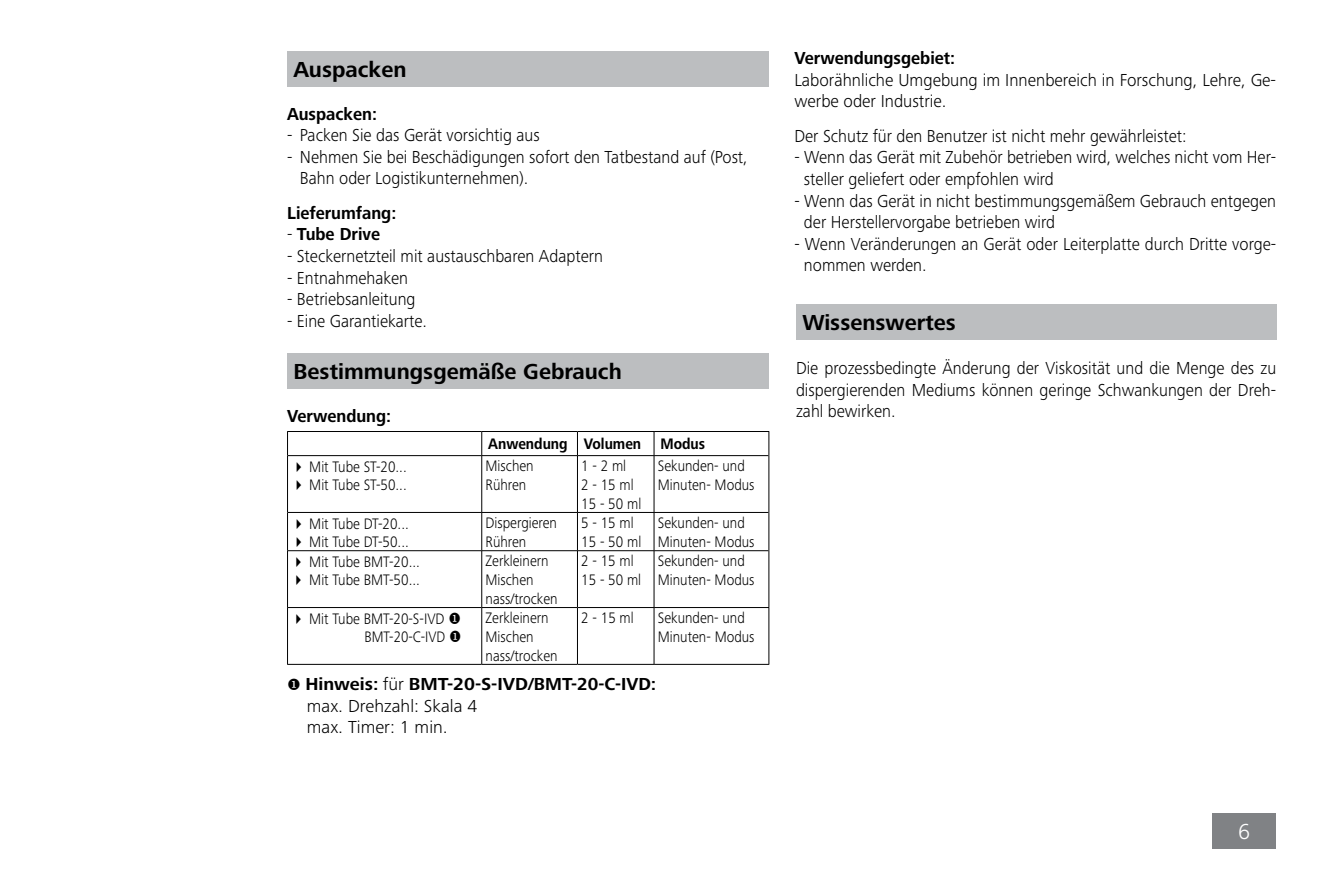
<style>
.page{position:relative;width:1340px;height:890px;background:#fff}
.page>*{position:absolute;margin:0;border:0;box-sizing:border-box;transform-origin:0 0}
.t1{font:700 22.5px "Frutiger Next IKA";color:#000}
.t2{font:300 22.5px "Frutiger Next IKA";color:#fff}
.t3{font:300 18px/21.6px "Frutiger Next IKA";color:#000;scale:.94 1}
.t4{font:300 18px/21.6px "Frutiger Next IKA";color:#000}
.t5{font:700 18px "Frutiger Next IKA";color:#000;scale:.94 1}
.t6{font:300 15.75px/18.9px "Frutiger Next IKA";color:#000;scale:.9 1}
.t7{font:700 15.75px "Frutiger Next IKA";color:#000;scale:.9 1}
.s1{font-weight:300}
.s2{font-weight:700}
</style>
<div class="page">
<div style="left:1212px;top:813px;width:64px;height:35px;background:#808285"></div>
<div style="left:287px;top:51px;width:482px;height:35px;background:#bcbec0"></div>
<div style="left:287px;top:354px;width:482px;height:35px;background:#bcbec0"></div>
<svg style="left:287px;top:432px;width:1px;height:23px"></svg>
<hr style="left:287px;top:431px;width:195px;height:1px;background:#000">
<svg style="left:481px;top:432px;width:1px;height:23px"></svg>
<hr style="left:482px;top:431px;width:95px;height:1px;background:#000">
<svg style="left:577px;top:432px;width:1px;height:23px"></svg>
<hr style="left:577px;top:431px;width:77px;height:1px;background:#000">
<svg style="left:653px;top:432px;width:1px;height:23px"></svg>
<svg style="left:768px;top:432px;width:1px;height:23px"></svg>
<hr style="left:654px;top:431px;width:115px;height:1px;background:#000">
<hr style="left:287px;top:455px;width:1px;height:57px;background:#000">
<hr style="left:288px;top:455px;width:194px;height:1px;background:#000">
<hr style="left:481px;top:456px;width:1px;height:56px;background:#000">
<hr style="left:482px;top:455px;width:95px;height:1px;background:#000">
<hr style="left:577px;top:456px;width:1px;height:56px;background:#000">
<hr style="left:577px;top:455px;width:77px;height:1px;background:#000">
<hr style="left:653px;top:456px;width:1px;height:56px;background:#000">
<hr style="left:768px;top:455px;width:1px;height:57px;background:#000">
<hr style="left:654px;top:455px;width:114px;height:1px;background:#000">
<hr style="left:287px;top:512px;width:1px;height:39px;background:#000">
<hr style="left:288px;top:512px;width:194px;height:1px;background:#000">
<hr style="left:481px;top:512px;width:1px;height:38px;background:#000">
<hr style="left:482px;top:512px;width:95px;height:1px;background:#000">
<hr style="left:577px;top:512px;width:1px;height:38px;background:#000">
<hr style="left:577px;top:512px;width:77px;height:1px;background:#000">
<hr style="left:653px;top:512px;width:1px;height:38px;background:#000">
<hr style="left:768px;top:512px;width:1px;height:39px;background:#000">
<hr style="left:654px;top:512px;width:114px;height:1px;background:#000">
<hr style="left:287px;top:551px;width:1px;height:56px;background:#000">
<hr style="left:287px;top:608px;width:1px;height:56px;background:#000">
<hr style="left:288px;top:550px;width:194px;height:1px;background:#000">
<hr style="left:287px;top:607px;width:195px;height:1px;background:#000">
<hr style="left:287px;top:664px;width:195px;height:1px;background:#000">
<hr style="left:481px;top:551px;width:1px;height:56px;background:#000">
<hr style="left:481px;top:608px;width:1px;height:56px;background:#000">
<hr style="left:482px;top:550px;width:95px;height:1px;background:#000">
<hr style="left:482px;top:607px;width:95px;height:1px;background:#000">
<hr style="left:482px;top:664px;width:95px;height:1px;background:#000">
<hr style="left:577px;top:551px;width:1px;height:56px;background:#000">
<hr style="left:577px;top:608px;width:1px;height:56px;background:#000">
<hr style="left:577px;top:550px;width:77px;height:1px;background:#000">
<hr style="left:577px;top:607px;width:77px;height:1px;background:#000">
<hr style="left:577px;top:664px;width:77px;height:1px;background:#000">
<hr style="left:653px;top:551px;width:1px;height:56px;background:#000">
<hr style="left:653px;top:608px;width:1px;height:56px;background:#000">
<hr style="left:768px;top:551px;width:1px;height:56px;background:#000">
<hr style="left:768px;top:608px;width:1px;height:56px;background:#000">
<hr style="left:654px;top:550px;width:114px;height:1px;background:#000">
<hr style="left:654px;top:607px;width:115px;height:1px;background:#000">
<hr style="left:654px;top:664px;width:115px;height:1px;background:#000">
<div style="left:796px;top:304px;width:480px;height:35px;background:#bcbec0"></div>
<p class="t1" style="left:293px;top:57px;width:114px">Auspacken</p>
<p class="t5" style="left:287px;top:103px;width:97px">Auspacken:</p>
<p class="t3" style="left:287px;top:124px;width:270px">- Packen Sie das Gerät vorsichtig aus</p>
<p class="t3" style="left:300px;top:146px;width:478px;text-indent:-13px">- Nehmen Sie bei Beschädigungen sofort den Tatbestand auf (Post,<br>Bahn oder Logistikunternehmen).</p>
<p class="t5" style="left:287px;top:202px;width:118px">Lieferumfang:</p>
<p class="t5" style="left:287px;top:224px;width:100px"><span class="s1">-</span> Tube Drive</p>
<p class="t3" style="left:287px;top:245px;width:337px">- Steckernetzteil mit austauschbaren Adaptern</p>
<p class="t3" style="left:287px;top:267px;width:130px">- Entnahmehaken</p>
<p class="t3" style="left:287px;top:288px;width:138px">- Betriebsanleitung</p>
<p class="t3" style="left:287px;top:310px;width:150px">- Eine Garantiekarte.</p>
<p class="t1" style="left:293px;top:359px;width:330px">Bestimmungsgemäße Gebrauch</p>
<p class="t5" style="left:287px;top:406px;width:112px">Verwendung:</p>
<p class="t7" style="left:488px;top:435px;width:242px">Anwendung Volumen Modus</p>
<p class="t6" style="left:291px;top:457px;width:130px">✔ Mit Tube ST-20...</p>
<p class="t6" style="left:291px;top:475px;width:130px">✔ Mit Tube ST-50...</p>
<p class="t6" style="left:485px;top:456px;width:55px">Mischen<br>Rühren</p>
<p class="t6" style="left:581px;top:456px;width:68px">1 - 2 ml<br>2 - 15 ml<br>15 - 50 ml</p>
<p class="t6" style="left:658px;top:456px;width:109px">Sekunden- und<br>Minuten- Modus</p>
<p class="t6" style="left:291px;top:514px;width:132px">✔ Mit Tube DT-20...</p>
<p class="t6" style="left:291px;top:532px;width:132px">✔ Mit Tube DT-50...</p>
<p class="t6" style="left:291px;top:552px;width:144px">✔ Mit Tube BMT-20...</p>
<p class="t6" style="left:291px;top:570px;width:144px">✔ Mit Tube BMT-50...</p>
<p class="t6" style="left:485px;top:513px;width:81px">Dispergieren<br>Rühren</p>
<p class="t6" style="left:581px;top:513px;width:68px">5 - 15 ml<br>15 - 50 ml</p>
<p class="t6" style="left:658px;top:513px;width:109px">Sekunden- und<br>Minuten- Modus</p>
<p class="t6" style="left:485px;top:551px;width:82px">Zerkleinern<br>Mischen nass/trocken</p>
<p class="t6" style="left:581px;top:551px;width:68px">2 - 15 ml<br>15 - 50 ml</p>
<p class="t6" style="left:658px;top:551px;width:109px">Sekunden- und<br>Minuten- Modus</p>
<p class="t6" style="left:291px;top:610px;width:190px;line-height:18px;text-align:right">✔ Mit Tube BMT-20-S-IVD ◆<br>BMT-20-C-IVD ◆</p>
<p class="t6" style="left:485px;top:608px;width:82px">Zerkleinern<br>Mischen nass/trocken</p>
<p class="t6" style="left:581px;top:608px;width:60px">2 - 15 ml</p>
<p class="t6" style="left:658px;top:608px;width:109px">Sekunden- und<br>Minuten- Modus</p>
<p class="t4" style="left:307px;top:673px;width:351px;text-indent:-20px">◆ <span class="s2">Hinweis:</span> für <span class="s2">BMT-20-S-IVD/BMT-20-C-IVD: </span>max. Drehzahl: Skala 4<br>max. Timer: 1 min.</p>
<p class="t5" style="left:794px;top:48px;width:173px">Verwendungsgebiet:</p>
<p class="t4" style="left:794px;top:69px;width:483px">Laborähnliche Umgebung im Innenbereich in Forschung, Lehre, Ge&shy;werbe oder Industrie.</p>
<p class="t3" style="left:794px;top:125px;width:419px">Der Schutz für den Benutzer ist nicht mehr gewährleistet:</p>
<p class="t3" style="left:804px;top:147px;width:504px;text-indent:-10px">- Wenn das Gerät mit Zubehör betrieben wird, welches nicht vom Her&shy;steller geliefert oder empfohlen wird</p>
<p class="t3" style="left:804px;top:190px;width:504px;text-indent:-10px">- Wenn das Gerät in nicht bestimmungsgemäßem Gebrauch entgegen der Herstellervorgabe betrieben wird</p>
<p class="t3" style="left:804px;top:233px;width:504px;text-indent:-10px">- Wenn Veränderungen an Gerät oder Leiterplatte durch Dritte vorge&shy;nommen werden.</p>
<p class="t1" style="left:802px;top:309px;width:155px">Wissenswertes</p>
<p class="t3" style="left:796px;top:357px;width:512px;text-align:justify">Die prozessbedingte Änderung der Viskosität und die Menge des zu dispergierenden Mediums können geringe Schwankungen der Dreh&shy;zahl bewirken.</p>
<p class="t2" style="left:1238px;top:818px;width:13px">6</p>
</div>
